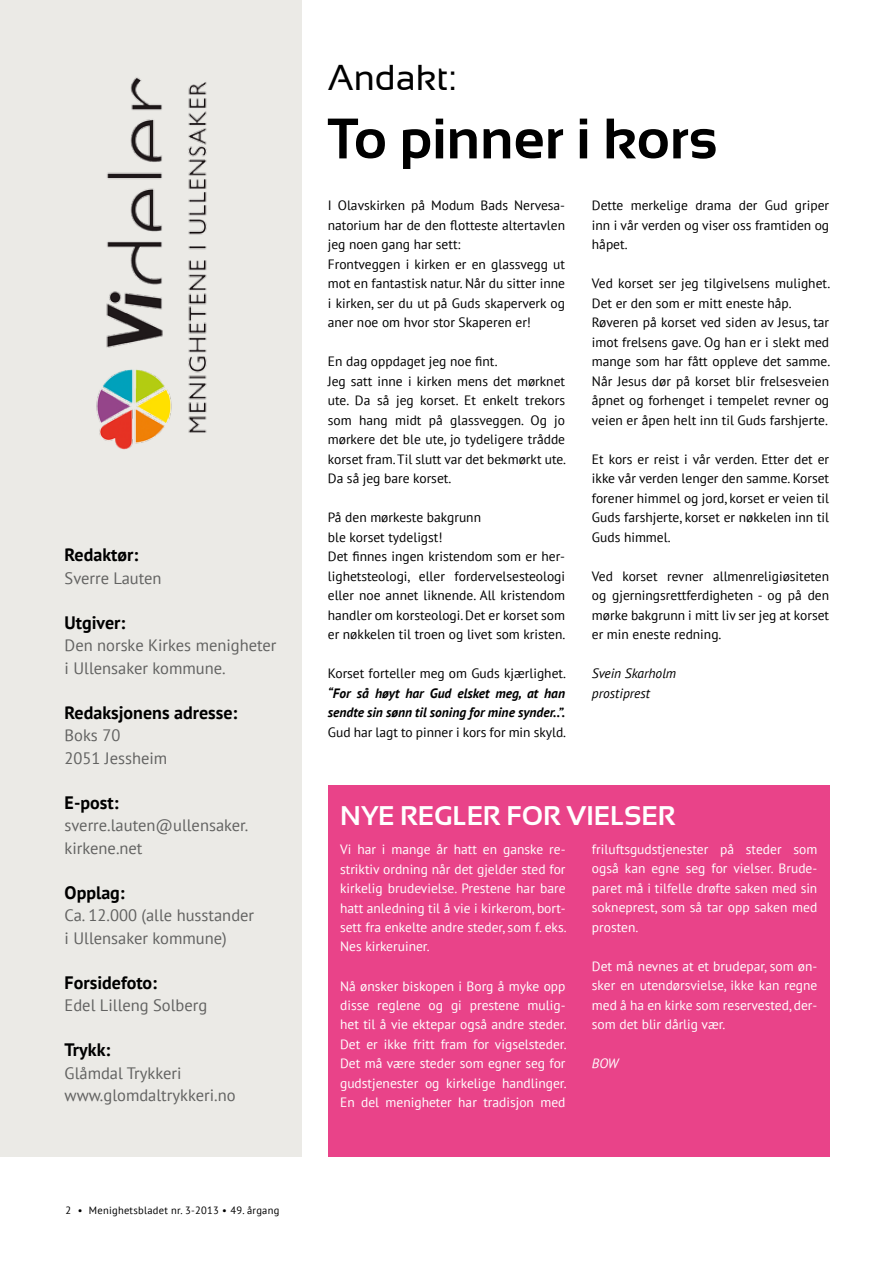
<style>
.page{position:relative;width:893px;height:1263px;background:#fff}
.page>*{position:absolute;margin:0;border:0;box-sizing:border-box;transform-origin:0 0}
.t1{font:700 57px "Sansation";color:#000}
.t2{font:36px "Sansation";color:#000}
.t3{font:700 27px "Sansation";color:#fff}
.t4{font:700 18px "PT Sans";color:#000}
.t5{font:16.5px/22.5px "PT Sans";color:#626261}
.t6{font:13.5px/19.5px "PT Sans";color:#000}
.t7{font:13.5px/19.5px "PT Sans";color:#fff;text-align:justify}
.t8{font:italic 700 13.5px/19.5px "PT Sans";color:#000}
.t9{font:italic 13.5px/19.5px "PT Sans";color:#000}
.t10{font:italic 13.5px "PT Sans";color:#fff}
.t11{font:10.5px "PT Sans";letter-spacing:.025em;color:#000}
</style>
<div class="page">
<div style="left:0;top:0;width:301px;height:1157px;background:#ebeae6"></div>
<div style="left:328px;top:785px;width:501px;height:372px;background:#e94389"></div>
<img style="left:96px;top:77px;width:111px;height:373px">
<h3 class="t4" style="left:65px;top:543px;width:75px">Redaktør:</h3>
<p class="t5" style="left:65px;top:566px;width:99px">Sverre Lauten</p>
<h3 class="t4" style="left:65px;top:610px;width:62px">Utgiver:</h3>
<p class="t5" style="left:65px;top:634px;width:213px">Den norske Kirkes menigheter i Ullensaker kommune.</p>
<h3 class="t4" style="left:65px;top:700px;width:174px">Redaksjonens adresse:</h3>
<p class="t5" style="left:65px;top:724px;width:104px">Boks 70<br>2051 Jessheim</p>
<h3 class="t4" style="left:65px;top:790px;width:55px">E-post:</h3>
<p class="t5" style="left:65px;top:814px;width:185px">sverre.lauten@ullensaker. kirkene.net</p>
<h3 class="t4" style="left:65px;top:880px;width:62px">Opplag:</h3>
<p class="t5" style="left:65px;top:904px;width:191px">Ca. 12.000 (alle husstander i Ullensaker kommune)</p>
<h3 class="t4" style="left:65px;top:970px;width:94px">Forsidefoto:</h3>
<p class="t5" style="left:65px;top:994px;width:144px">Edel Lilleng Solberg</p>
<h3 class="t4" style="left:65px;top:1038px;width:47px">Trykk:</h3>
<p class="t5" style="left:65px;top:1061px;width:173px">Glåmdal Trykkeri www.glomdaltrykkeri.no</p>
<p class="t11" style="left:66px;top:1203px;width:215px">2 • Menighetsbladet nr. 3-2013 • 49. årgang</p>
<h2 class="t2" style="left:328px;top:57px;width:130px">Andakt:</h2>
<h1 class="t1" style="left:328px;top:107px;width:391px">To pinner i kors</h1>
<p class="t6" style="left:328px;top:196px;width:239px">I Olavskirken på Modum Bads Nervesa&shy;natorium har de den flotteste altertavlen jeg noen gang har sett:<br>Frontveggen i kirken er en glassvegg ut mot en fantastisk natur. Når du sitter inne i kirken, ser du ut på Guds skaperverk og aner noe om hvor stor Skaperen er!</p>
<p class="t6" style="left:328px;top:352px;width:240px">En dag oppdaget jeg noe fint.<br>Jeg satt inne i kirken mens det mørknet ute. Da så jeg korset. Et enkelt trekors som hang midt på glassveggen. Og jo mørkere det ble ute, jo tydeligere trådde korset fram. Til slutt var det bekmørkt ute.<br>Da så jeg bare korset.</p>
<p class="t6" style="left:328px;top:508px;width:239px">På den mørkeste bakgrunn<br>ble korset tydeligst!<br>Det finnes ingen kristendom som er her&shy;lighetsteologi, eller fordervelsesteologi eller noe annet liknende. All kristendom handler om korsteologi. Det er korset som er nøkkelen til troen og livet som kristen.</p>
<p class="t6" style="left:328px;top:663px;width:240px">Korset forteller meg om Guds kjærlighet.</p>
<p class="t8" style="left:328px;top:683px;width:239px">“For så høyt har Gud elsket meg, at han sendte sin sønn til soning for mine synder..”.</p>
<p class="t6" style="left:328px;top:722px;width:240px">Gud har lagt to pinner i kors for min skyld.</p>
<p class="t6" style="left:592px;top:195px;width:239px;text-align:justify">Dette merkelige drama der Gud griper inn i vår verden og viser oss framtiden og håpet.</p>
<p class="t6" style="left:592px;top:273px;width:240px">Ved korset ser jeg tilgivelsens mulighet.<br>Det er den som er mitt eneste håp.<br>Røveren på korset ved siden av Jesus, tar imot frelsens gave. Og han er i slekt med mange som har fått oppleve det samme.<br>Når Jesus dør på korset blir frelsesveien åpnet og forhenget i tempelet revner og veien er åpen helt inn til Guds farshjerte.</p>
<p class="t6" style="left:592px;top:449px;width:239px;text-align:justify">Et kors er reist i vår verden. Etter det er ikke vår verden lenger den samme. Korset forener himmel og jord, korset er veien til Guds farshjerte, korset er nøkkelen inn til Guds himmel.</p>
<p class="t6" style="left:592px;top:566px;width:239px;text-align:justify">Ved korset revner allmenreligiøsiteten og gjerningsrettferdigheten - og på den mørke bakgrunn i mitt liv ser jeg at korset er min eneste redning.</p>
<p class="t9" style="left:592px;top:663px;width:86px">Svein Skarholm prostiprest</p>
<h3 class="t3" style="left:340px;top:800px;width:337px">NYE REGLER FOR VIELSER</h3>
<p class="t7" style="left:340px;top:839px;width:228px">Vi har i mange år hatt en ganske re&shy;striktiv ordning når det gjelder sted for kirkelig brudevielse. Prestene har bare hatt anledning til å vie i kirkerom, bort&shy;sett fra enkelte andre steder, som f. eks.<br>Nes kirkeruiner.</p>
<p class="t7" style="left:340px;top:976px;width:228px">Nå ønsker biskopen i Borg å myke opp disse reglene og gi prestene mulig&shy;het til å vie ektepar også andre steder.<br>Det er ikke fritt fram for vigselsteder.<br>Det må være steder som egner seg for gudstjenester og kirkelige handlinger.<br>En del menigheter har tradisjon med</p>
<p class="t7" style="left:592px;top:839px;width:227px">friluftsgudstjenester på steder som også kan egne seg for vielser. Brude&shy;paret må i tilfelle drøfte saken med sin sokneprest, som så tar opp saken med prosten.</p>
<p class="t7" style="left:592px;top:956px;width:227px">Det må nevnes at et brudepar, som øn&shy;sker en utendørsvielse, ikke kan regne med å ha en kirke som reservested, der&shy;som det blir dårlig vær.</p>
<p class="t10" style="left:592px;top:1055px;width:28px">BOW</p>
</div>
